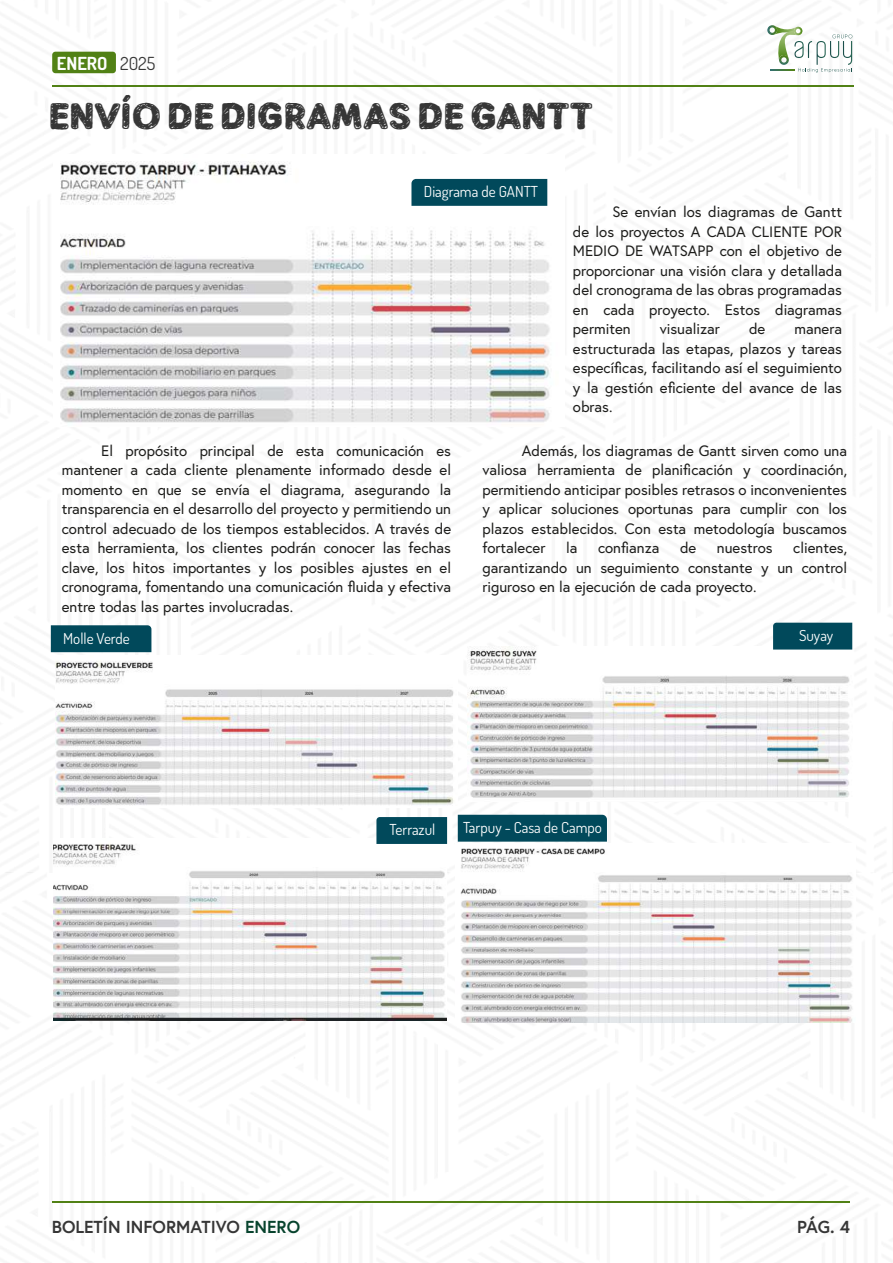
<style>
.page{position:relative;width:893px;height:1263px;background:#fff}
.page>*{position:absolute;margin:0;border:0;box-sizing:border-box;transform-origin:0 0}
.t1{font:700 expanded 36px "Mozzart Sketch";color:#363636}
.t2{font:700 18px "Dosis";color:#fff}
.t3{font:700 17.4px "Europa";color:#363636}
.t4{font:15.15px "Dosis";color:#fff}
.t5{font:15px/19.5px "Europa";color:#1d1d1b;text-align:justify}
.s1{font-weight:400;color:#363636}
.s2{color:#07432d}
</style>
<div class="page">
<hr style="left:52px;top:1202px;width:797px;height:1px;background:#518115">
<hr style="left:52px;top:85px;width:801px;height:1px;background:#518115">
<div style="left:52px;top:52px;width:64px;height:21px;background:#518115;border-radius:3px"></div>
<svg style="left:767px;top:25px;width:85px;height:47px"></svg>
<img style="left:60px;top:161px;width:490px;height:262px">
<img style="left:55px;top:661px;width:399px;height:144px">
<img style="left:467px;top:647px;width:385px;height:151px">
<img style="left:53px;top:844px;width:393px;height:176px">
<img style="left:460px;top:848px;width:393px;height:174px">
<div style="left:411px;top:179px;width:136px;height:27px;background:#01495b"></div>
<div style="left:773px;top:623px;width:79px;height:26px;background:#01495b"></div>
<svg style="left:376px;top:817px;width:71px;height:27px;background:#034b5c"></svg>
<div style="left:51px;top:625px;width:100px;height:27px;background:#01495b"></div>
<div style="left:458px;top:815px;width:149px;height:27px;background:#01495b"></div>
<p class="t2" style="left:57px;top:50px;width:100px">ENERO <span class="s1">2025</span></p>
<h1 class="t1" style="left:49px;top:95px;width:546px">ENVÍO DE DIGRAMAS DE GANTT</h1>
<p class="t4" style="left:424px;top:181px;width:116px">Diagrama de GANTT</p>
<p class="t5" style="left:573px;top:202px;width:271px;text-indent:39px">Se envían los diagramas de Gantt de los proyectos A CADA CLIENTE POR MEDIO DE WATSAPP con el objetivo de proporcionar una visión clara y detallada del cronograma de las obras programadas en cada proyecto. Estos diagramas permiten</p>
<p class="t5" style="left:660px;top:319px;width:62px">visualizar</p>
<p class="t5" style="left:749px;top:319px;width:18px">de</p>
<p class="t5" style="left:573px;top:319px;width:271px;text-indent:222px">manera estructurada las etapas, plazos y tareas específicas, facilitando así el seguimiento y la gestión eficiente del avance de las obras.</p>
<p class="t5" style="left:62px;top:441px;width:391px;text-indent:39px">El propósito principal de esta comunicación es mantener a cada cliente plenamente informado desde el momento en que se envía el diagrama, asegurando la transparencia en el desarrollo del proyecto y permitiendo un control adecuado de los tiempos establecidos. A través de esta herramienta, los clientes podrán conocer las fechas clave, los hitos importantes y los posibles ajustes en el cronograma, fomentando una comunicación fluida y efectiva entre todas las partes involucradas.</p>
<p class="t5" style="left:482px;top:441px;width:366px;text-indent:39px">Además, los diagramas de Gantt sirven como una valiosa herramienta de planificación y coordinación, permitiendo anticipar posibles retrasos o inconvenientes y aplicar soluciones oportunas para cumplir con los plazos establecidos. Con esta metodología buscamos fortalecer</p>
<p class="t5" style="left:566px;top:538px;width:13px">la</p>
<p class="t5" style="left:598px;top:538px;width:63px">confianza</p>
<p class="t5" style="left:680px;top:538px;width:18px">de</p>
<p class="t5" style="left:717px;top:538px;width:57px">nuestros</p>
<p class="t5" style="left:482px;top:538px;width:366px;text-indent:311px">clientes, garantizando un seguimiento constante y un control riguroso en la ejecución de cada proyecto.</p>
<p class="t4" style="left:63px;top:627px;width:68px">Molle Verde</p>
<p class="t4" style="left:390px;top:819px;width:47px">Terrazul</p>
<p class="t4" style="left:463px;top:817px;width:140px">Tarpuy - Casa de Campo</p>
<p class="t4" style="left:799px;top:625px;width:36px">Suyay</p>
<p class="t3" style="left:52px;top:1216px;width:250px">BOLETÍN INFORMATIVO <span class="s2">ENERO</span></p>
<p class="t3" style="left:797px;top:1216px;width:54px">PÁG. 4</p>
</div>
